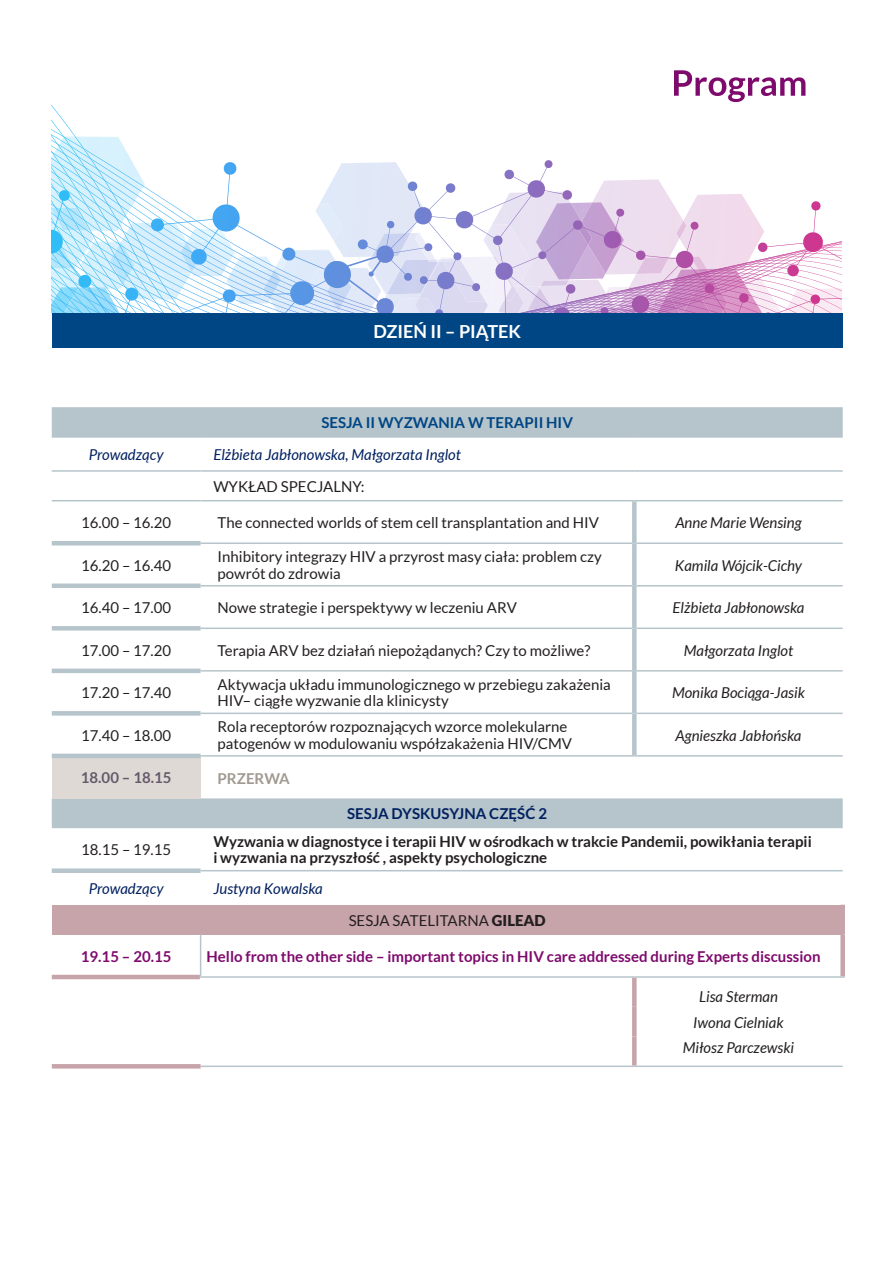
<style>
.page{position:relative;width:893px;height:1263px;background:#fff}
.page>*{position:absolute;margin:0;border:0;box-sizing:border-box;transform-origin:0 0}
.t1{font:700 18px "Lato";color:#fff}
.t2{font:15px/16.5px "Lato";color:#231f20}
.t3{font:italic 15px "Lato";color:#231f20}
.t4{font:700 15px/16.5px "Lato";color:#231f20}
.t5{font:700 15px "Lato";color:#7e0a6d}
.t6{font:italic 15px "Lato";color:#002060}
.t7{font:700 15px "Lato";color:#004684}
.t8{font:700 15px "Lato";color:#002060}
.t9{font:700 15px "Lato";color:#655a6c}
.t10{font:900 15px "Lato";color:#231f20}
.t11{font:700 15px "Lato";color:#a19990}
.s1{font-weight:400}
</style>
<div class="page">
<svg style="left:51px;top:136px;width:791px;height:178px"></svg>
<svg style="left:674px;top:70px;width:131px;height:32px"></svg>
<div style="left:52px;top:314px;width:791px;height:34px;background:#004684"></div>
<svg style="left:52px;top:407px;width:791px;height:421px"></svg>
<div style="left:52px;top:756px;width:149px;height:42px;background:#ded9d4"></div>
<div style="left:52px;top:905px;width:791px;height:29px;background:#c7a4a9"></div>
<hr style="left:52px;top:436px;width:149px;height:2px;background:#b6c5cb">
<hr style="left:201px;top:436px;width:433px;height:2px;background:#b6c5cb">
<hr style="left:634px;top:436px;width:209px;height:2px;background:#b6c5cb">
<hr style="left:52px;top:470px;width:149px;height:2px;background:#b6c5cb">
<hr style="left:201px;top:470px;width:433px;height:2px;background:#b6c5cb">
<hr style="left:634px;top:470px;width:209px;height:2px;background:#b6c5cb">
<hr style="left:201px;top:500px;width:433px;height:1px;background:#b6c5cb">
<hr style="left:634px;top:500px;width:209px;height:1px;background:#b6c5cb">
<hr style="left:201px;top:542px;width:431px;height:2px;background:#b6c5cb">
<hr style="left:637px;top:542px;width:206px;height:2px;background:#b6c5cb">
<hr style="left:201px;top:585px;width:431px;height:1px;background:#b6c5cb">
<hr style="left:637px;top:585px;width:206px;height:1px;background:#b6c5cb">
<hr style="left:201px;top:627px;width:431px;height:2px;background:#b6c5cb">
<hr style="left:637px;top:627px;width:206px;height:2px;background:#b6c5cb">
<hr style="left:201px;top:670px;width:431px;height:1px;background:#b6c5cb">
<hr style="left:637px;top:670px;width:206px;height:1px;background:#b6c5cb">
<hr style="left:201px;top:713px;width:431px;height:1px;background:#b6c5cb">
<hr style="left:637px;top:713px;width:206px;height:1px;background:#b6c5cb">
<hr style="left:201px;top:755px;width:433px;height:2px;background:#b6c5cb">
<hr style="left:634px;top:755px;width:209px;height:2px;background:#b6c5cb">
<hr style="left:201px;top:870px;width:433px;height:1px;background:#b6c5cb">
<hr style="left:634px;top:870px;width:209px;height:1px;background:#b6c5cb">
<hr style="left:52px;top:541px;width:149px;height:4px;background:#b6c5cb">
<div style="left:52px;top:583px;width:149px;height:5px;background:#b6c5cb"></div>
<hr style="left:52px;top:626px;width:149px;height:4px;background:#b6c5cb">
<div style="left:52px;top:668px;width:149px;height:5px;background:#b6c5cb"></div>
<div style="left:52px;top:711px;width:149px;height:5px;background:#b6c5cb"></div>
<hr style="left:52px;top:500px;width:149px;height:1px;background:#b6c5cb">
<div style="left:52px;top:868px;width:149px;height:5px;background:#b6c5cb"></div>
<div style="left:632px;top:501px;width:5px;height:42px;background:#b6c5cb"></div>
<div style="left:632px;top:543px;width:5px;height:43px;background:#b6c5cb"></div>
<div style="left:632px;top:586px;width:5px;height:42px;background:#b6c5cb"></div>
<div style="left:632px;top:628px;width:5px;height:43px;background:#b6c5cb"></div>
<div style="left:632px;top:671px;width:5px;height:42px;background:#b6c5cb"></div>
<div style="left:632px;top:713px;width:5px;height:42px;background:#b6c5cb"></div>
<hr style="left:52px;top:754px;width:149px;height:4px;background:#b6c5cb">
<hr style="left:200px;top:976px;width:434px;height:2px;background:#b6c5cb">
<hr style="left:634px;top:976px;width:211px;height:2px;background:#b6c5cb">
<hr style="left:201px;top:1065px;width:433px;height:2px;background:#b6c5cb">
<hr style="left:634px;top:1065px;width:209px;height:2px;background:#b6c5cb">
<hr style="left:200px;top:934px;width:1px;height:42px;background:#b6c5cb">
<hr style="left:52px;top:975px;width:148px;height:4px;background:#c7a4a9">
<div style="left:840px;top:934px;width:5px;height:42px;background:#c7a4a9"></div>
<div style="left:840px;top:905px;width:5px;height:29px;background:#c7a4a9"></div>
<div style="left:632px;top:978px;width:5px;height:29px;background:#c7a4a9"></div>
<div style="left:632px;top:1007px;width:5px;height:29px;background:#c7a4a9"></div>
<div style="left:632px;top:1036px;width:5px;height:29px;background:#c7a4a9"></div>
<hr style="left:52px;top:1064px;width:149px;height:4px;background:#c7a4a9">
<p class="t1" style="left:373px;top:321px;width:149px">Dzień II – piątek</p>
<p class="t7" style="left:321px;top:414px;width:253px">Sesja II Wyzwania w terapii HIV</p>
<p class="t6" style="left:89px;top:446px;width:76px">Prowadzący</p>
<p class="t6" style="left:213px;top:446px;width:249px">Elżbieta Jabłonowska, Małgorzata Inglot</p>
<p class="t2" style="left:213px;top:478px;width:78px">Wykład spec</p>
<p class="t2" style="left:317px;top:478px;width:49px">jalny:</p>
<p class="t2" style="left:81px;top:514px;width:92px">16.00 – 16.20</p>
<p class="t2" style="left:218px;top:514px;width:383px">The connected worlds of stem cell transplantation and HIV</p>
<p class="t3" style="left:675px;top:514px;width:128px">Anne Marie Wensing</p>
<p class="t2" style="left:81px;top:557px;width:92px">16.20 – 16.40</p>
<p class="t2" style="left:218px;top:548px;width:386px">Inhibitory integrazy HIV a przyrost masy ciała: problem czy powrót do zdrowia</p>
<p class="t3" style="left:675px;top:557px;width:129px">Kamila Wójcik-Cichy</p>
<p class="t2" style="left:81px;top:599px;width:92px">16.40 – 17.00</p>
<p class="t2" style="left:218px;top:599px;width:301px">N owe strategie i perspektywy w leczeniu ARV</p>
<p class="t3" style="left:672px;top:599px;width:133px">Elżbieta Jabłonowska</p>
<p class="t2" style="left:81px;top:642px;width:92px">17.00 – 17.20</p>
<p class="t2" style="left:218px;top:642px;width:374px">Terapia ARV bez działań niepożądanych? Czy to możliwe?</p>
<p class="t3" style="left:684px;top:642px;width:111px">Małgorzata Inglot</p>
<p class="t2" style="left:81px;top:684px;width:92px">17.20 – 17.40</p>
<p class="t2" style="left:218px;top:676px;width:395px">Aktywacja układu immunologicznego w przebiegu zakażenia<br>HIV– ciągłe wyzwanie dla klinicysty</p>
<p class="t3" style="left:672px;top:684px;width:134px">Monika Bociąga-Jasik</p>
<p class="t2" style="left:81px;top:727px;width:92px">17.40 – 18.00</p>
<p class="t2" style="left:218px;top:719px;width:356px">Rola receptorów rozpoznających wzorce molekularne patogenów w modulowaniu współzakażenia HIV/CMV</p>
<p class="t3" style="left:675px;top:727px;width:127px">Agnieszka Jabłońska</p>
<p class="t9" style="left:81px;top:769px;width:92px">18.00 – 18.15</p>
<p class="t11" style="left:218px;top:769px;width:74px">Przerwa</p>
<p class="t8" style="left:347px;top:805px;width:201px">Sesja dyskusyjna część 2</p>
<p class="t2" style="left:81px;top:842px;width:92px">18.15 – 19.15</p>
<p class="t4" style="left:213px;top:833px;width:600px">Wyzwania w diagnostyce i terapii HIV w ośrodkach w trakcie Pandemii, powikłania terapii i wyzwania na przyszłość , aspekty psychologiczne</p>
<p class="t6" style="left:89px;top:880px;width:76px">Prowadzący</p>
<p class="t6" style="left:213px;top:880px;width:111px">Justyna Kowalska</p>
<p class="t2" style="left:349px;top:912px;width:62px">Sesja Satelitar</p>
<p class="t10" style="left:467px;top:911px;width:80px"><span class="s1">na</span> Gilead</p>
<p class="t5" style="left:81px;top:948px;width:92px">19.15 – 20.15</p>
<p class="t5" style="left:207px;top:948px;width:615px">Hello from the other side – important topics in h iv care addressed during Experts discussion</p>
<p class="t3" style="left:699px;top:988px;width:80px">Lisa Sterman</p>
<p class="t3" style="left:693px;top:1014px;width:92px">Iwona Cielniak</p>
<p class="t3" style="left:683px;top:1039px;width:113px">Miłosz Parczewski</p>
</div>
